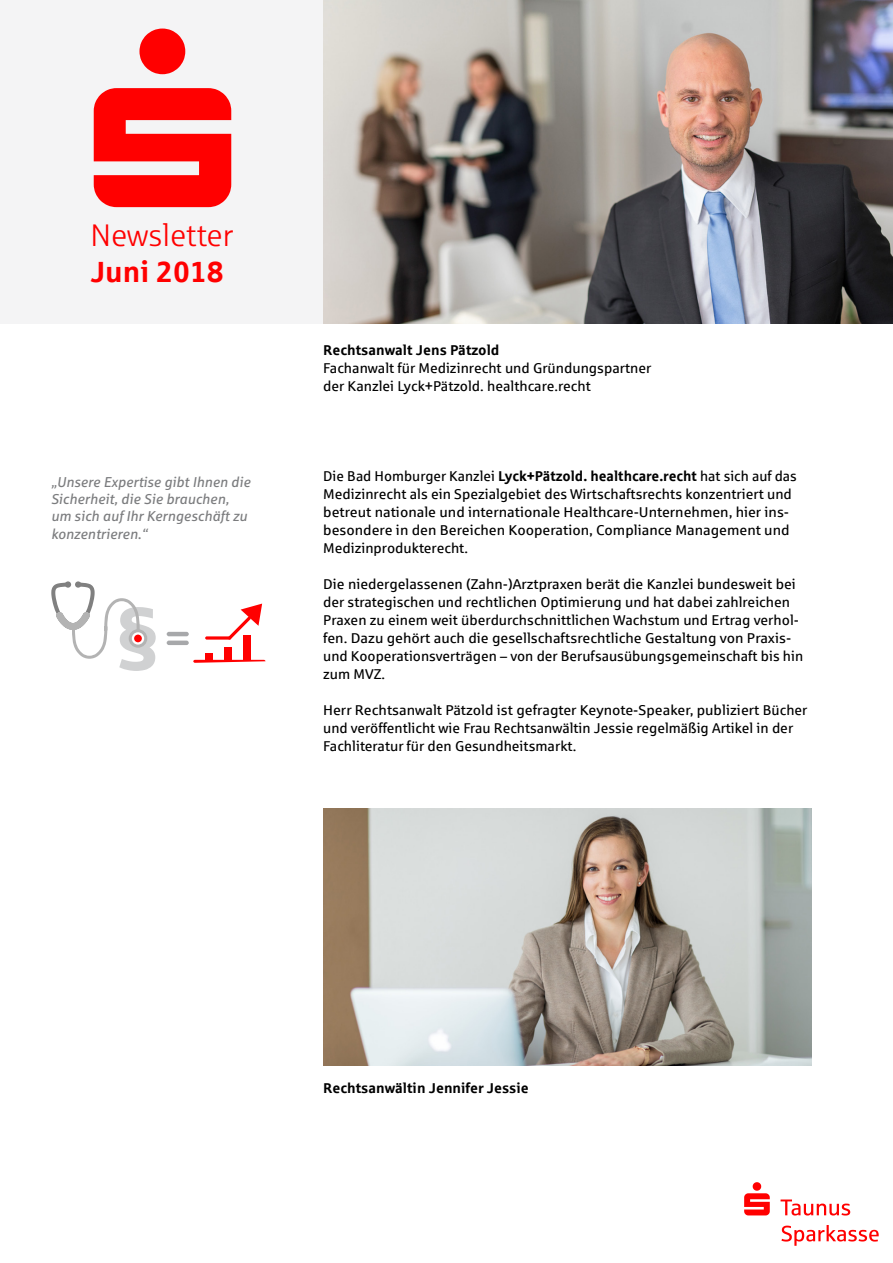
<style>
.page{position:relative;width:893px;height:1263px;background:#fff}
.page>*{position:absolute;margin:0;border:0;box-sizing:border-box;transform-origin:0 0}
.t1{font:31.05px "Sparkasse Lt";color:#f00}
.t2{font:700 29.25px "Sparkasse Rg";color:#f00}
.t3{font:14.25px/18px "Sparkasse Rg";color:#000}
.t4{font:italic 14.25px/17.1px "Sparkasse Rg";color:#7b7c7e}
.t5{font:700 14.25px "Sparkasse Rg";color:#000}
.s1{font-weight:700}
</style>
<div class="page">
<div style="left:0;top:0;width:323px;height:323px;background:#f4f4f5"></div>
<img style="left:323px;top:808px;width:488px;height:257px">
<img style="left:323px;top:0;width:570px;height:323px">
<svg style="left:94px;top:29px;width:137px;height:178px"></svg>
<svg style="left:781px;top:1225px;width:98px;height:21px"></svg>
<svg style="left:781px;top:1199px;width:69px;height:16px"></svg>
<svg style="left:744px;top:1182px;width:26px;height:33px"></svg>
<svg style="left:193px;top:660px;width:72px;height:3px"></svg>
<div style="left:205px;top:653px;width:8px;height:8px;background:#f00"></div>
<div style="left:224px;top:647px;width:8px;height:14px;background:#f00"></div>
<div style="left:243px;top:636px;width:8px;height:25px;background:#f00"></div>
<svg style="left:205px;top:636px;width:26px;height:4px"></svg>
<svg style="left:228px;top:604px;width:34px;height:36px"></svg>
<hr style="left:167px;top:632px;width:22px;height:4px;background:#a7a8aa;border-radius:2px">
<hr style="left:167px;top:641px;width:22px;height:4px;background:#a7a8aa;border-radius:2px">
<svg style="left:51px;top:582px;width:105px;height:89px"></svg>
<p class="t1" style="left:90px;top:217px;width:145px">Newsletter</p>
<p class="t2" style="left:90px;top:253px;width:135px">Juni 2018</p>
<p class="t4" style="left:51px;top:473px;width:201px">„Unsere Expertise gibt Ihnen die<br>Sicherheit, die Sie brauchen, um sich auf Ihr Kerngeschäft zu konzentrieren.“</p>
<p class="t5" style="left:323px;top:341px;width:178px">Rechtsanwalt Jens Pätzold</p>
<p class="t3" style="left:323px;top:359px;width:330px">Fachanwalt für Medizinrecht und Gründungspartner der Kanzlei Lyck+Pätzold. healthcare.recht</p>
<p class="t3" style="left:323px;top:467px;width:475px">Die Bad Homburger Kanzlei <span class="s1">Lyck+Pätzold. healthcare.recht</span> hat sich auf das Medizinrecht als ein Spezialgebiet des Wirtschaftsrechts konzentriert und betreut nationale und internationale Healthcare-Unternehmen, hier ins&shy;besondere in den Bereichen Kooperation, Compliance Management und Medizinprodukterecht.</p>
<p class="t3" style="left:323px;top:575px;width:482px">Die niedergelassenen (Zahn-)Arztpraxen berät die Kanzlei bundesweit bei der strategischen und rechtlichen Optimierung und hat dabei zahlreichen Praxen zu einem weit überdurchschnittlichen Wachstum und Ertrag verhol&shy;fen. Dazu gehört auch die gesellschaftsrechtliche Gestaltung von Praxis&shy;und Kooperationsverträgen – von der Berufsausübungsgemeinschaft bis hin zum MVZ.</p>
<p class="t3" style="left:323px;top:701px;width:486px">Herr Rechtsanwalt Pätzold ist gefragter Keynote-Speaker, publiziert Bücher und veröffentlicht wie Frau Rechtsanwältin Jessie regelmäßig Artikel in der<br>Fachliteratur für den Gesundheitsmarkt.</p>
<p class="t5" style="left:323px;top:1079px;width:207px">Rechtsanwältin Jennifer Jessie</p>
</div>
